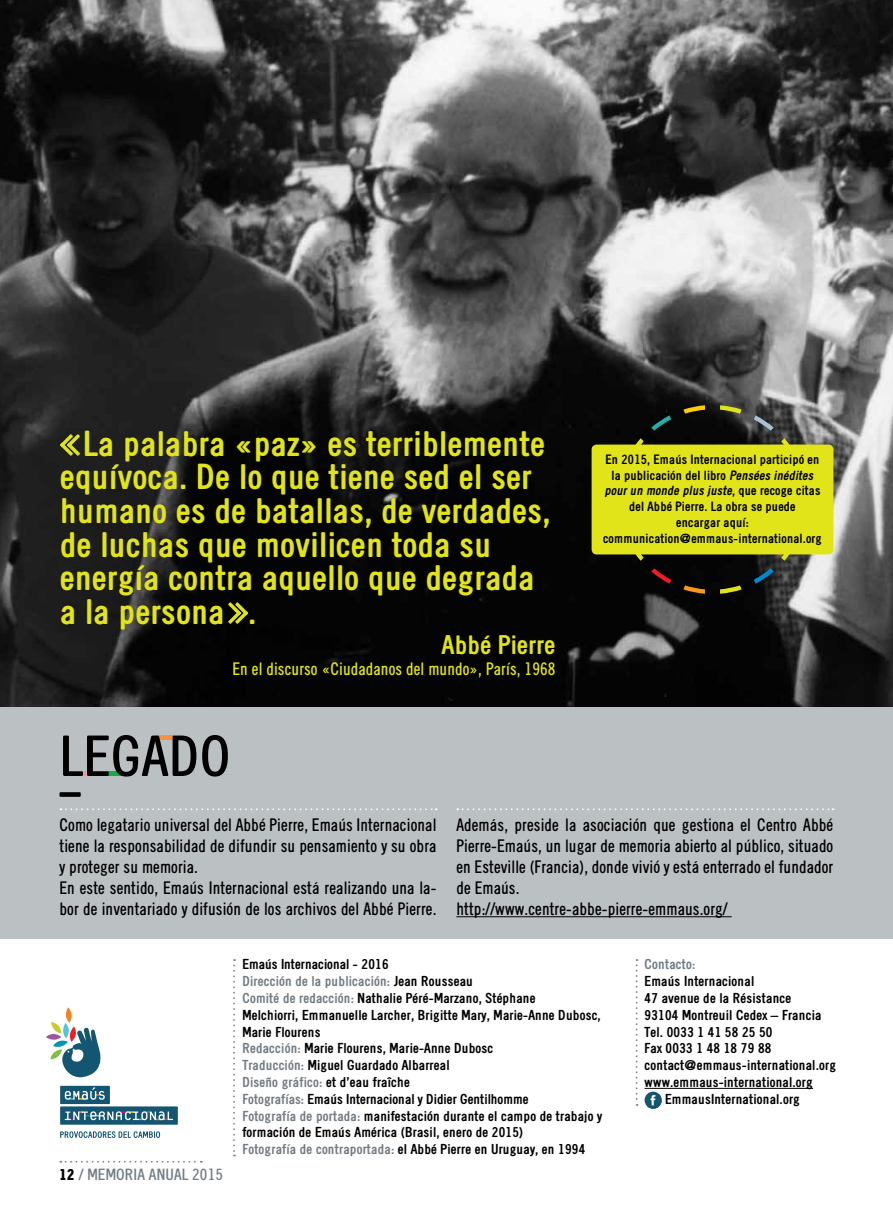
<style>
.page{position:relative;width:893px;height:1216px;background:#fff}
.page>*{position:absolute;margin:0;border:0;box-sizing:border-box;transform-origin:0 0}
.t1{font:56px "Emmaus";color:#000}
.t2{font:700 35px/33.6px "Emmaus";color:#e2e41a}
.t3{font:700 26.25px "Emmaus";color:#e2e41a}
.t4{font:17.5px/21px "Emmausdemi";color:#000}
.t5{font:17.5px "Emmausdemi";color:#e2e41a}
.t6{font:15.75px "Emmaus";color:#727d84}
.t7{font:700 14px/16.8px "Emmaus";color:#000}
.t8{font:700 14px "Emmaus";color:#727d84}
.t9{font:700 13.12px/15.8px "Emmaus";color:#000;text-align:center}
.s1{font-style:italic}
.s2{font-weight:900;color:#000}
.s3{color:#727d84}
</style>
<div class="page">
<div style="left:0;top:0;width:893px;height:938px;background:#bbc0c3"></div>
<img style="left:0;top:0;width:893px;height:706px">
<svg style="left:60px;top:434px;width:20px;height:22px"></svg>
<svg style="left:228px;top:602px;width:20px;height:22px"></svg>
<svg style="left:60px;top:1160px;width:142px;height:2px"></svg>
<hr style="left:456px;top:916px;width:276px;height:1px;background:#000">
<svg style="left:60px;top:808px;width:377px;height:2px"></svg>
<svg style="left:457px;top:808px;width:377px;height:2px"></svg>
<hr style="left:645px;top:1087px;width:168px;height:1px;background:#000">
<svg style="left:645px;top:1091px;width:17px;height:17px"></svg>
<svg style="left:647px;top:1094px;width:15px;height:15px"></svg>
<svg style="left:636px;top:959px;width:2px;height:146px"></svg>
<svg style="left:233px;top:959px;width:2px;height:197px"></svg>
<svg style="left:720px;top:405px;width:22px;height:8px"></svg>
<svg style="left:683px;top:405px;width:22px;height:8px"></svg>
<svg style="left:754px;top:415px;width:20px;height:15px"></svg>
<svg style="left:781px;top:438px;width:16px;height:6px"></svg>
<svg style="left:651px;top:568px;width:20px;height:15px"></svg>
<svg style="left:754px;top:568px;width:20px;height:15px"></svg>
<svg style="left:720px;top:585px;width:22px;height:8px"></svg>
<svg style="left:628px;top:554px;width:16px;height:6px"></svg>
<svg style="left:683px;top:585px;width:22px;height:8px"></svg>
<svg style="left:628px;top:438px;width:16px;height:6px"></svg>
<svg style="left:651px;top:415px;width:20px;height:15px"></svg>
<svg style="left:781px;top:554px;width:16px;height:6px"></svg>
<div style="left:592px;top:444px;width:241px;height:110px;background:#e2e41a;border-radius:5px"></div>
<div style="left:157px;top:735px;width:17px;height:5px;background:#f7913f"></div>
<div style="left:79px;top:771px;width:13px;height:5px;background:#f598aa"></div>
<div style="left:106px;top:771px;width:16px;height:5px;background:#0db14b"></div>
<div style="left:89px;top:771px;width:18px;height:5px;background:#80c343"></div>
<svg style="left:60px;top:792px;width:21px;height:4px"></svg>
<svg style="left:46px;top:1007px;width:55px;height:70px"></svg>
<div style="left:60px;top:1085px;width:50px;height:18px;background:#145571"></div>
<div style="left:60px;top:1106px;width:118px;height:18px;background:#145571"></div>
<svg style="left:65px;top:1087px;width:40px;height:12px"></svg>
<svg style="left:65px;top:1111px;width:108px;height:9px"></svg>
<svg style="left:60px;top:1131px;width:100px;height:6px"></svg>
<h2 class="t2" style="left:60px;top:426px;width:492px;text-indent:23px">La palabra «paz» es terriblemente equívoca. De lo que tiene sed el ser humano es de batallas, de verdades, de luchas que movilicen toda su energía contra aquello que degrada a la persona .</h2>
<h3 class="t3" style="left:442px;top:629px;width:115px">Abbé Pierre</h3>
<p class="t5" style="left:232px;top:658px;width:325px">En el discurso «Ciudadanos del mundo», París, 1968</p>
<h1 class="t1" style="left:60px;top:723px;width:54px">LEGADO</h1>
<p class="t9" style="left:603px;top:451px;width:221px">En 2015, Emaús Internacional participó en la publicación del libro <span class="s1">Pensées inédites pourun monde plus juste</span>, q u e re c o g e c i t a s del Abbé Pierre. La obra se puede<br>encargar aquí: communication@emmaus-international.org</p>
<p class="t4" style="left:60px;top:814px;width:379px">Como legatario universal del Abbé Pierre, Emaús Internacional tiene la responsabilidad de difundir su pensamiento y su obra y proteger su memoria.<br>En este sentido, Emaús Internacional está realizando una la&shy;bor de inventariado y difusión de los archivos del Abbé Pierre.</p>
<p class="t4" style="left:456px;top:814px;width:379px">Además, preside la asociación que gestiona el Centro Abbé Pierre-Emaús, un lugar de memoria abierto al público, situado en Esteville (Francia), donde vivió y está enterrado el fundador de Emaús.<br>http://www.centre-abbe-pierre-emmaus.org/</p>
<p class="t6" style="left:60px;top:1165px;width:165px"><span class="s2">12</span> / MEMORIA ANUAL 2015</p>
<p class="t7" style="left:242px;top:955px;width:362px">Emaús Internacional - 2016<br><span class="s3">Dirección de la publicación:</span> Jean Rousseau<br><span class="s3">Comité de redacción:</span> Nathalie Péré-Marzano, Stéphane<br>Melchiorri, Emmanuelle Larcher, Brigitte Mary, Marie-Anne Dubosc, Marie Flourens<br><span class="s3">Redacción:</span> Marie Flourens, Marie-Anne Dubosc<br><span class="s3">Traducción:</span> Miguel Guardado Albarreal<br><span class="s3">Diseño gráfico:</span> et d’eau fraîche<br><span class="s3">Fotografías:</span> Emaús Internacional y Didier Gentilhomme<br><span class="s3">Fotografía de portada:</span> manifestación durante el campo de trabajo y formación de Emaús América (Brasil, enero de 2015)<br><span class="s3">Fotografía de contraportada:</span> el Abbé Pierre en Uruguay, en 1994</p>
<p class="t8" style="left:645px;top:956px;width:53px">Contacto:</p>
<p class="t7" style="left:645px;top:972px;width:111px">Emaús Internacional</p>
<p class="t7" style="left:645px;top:989px;width:148px">47 avenue de la Résistance</p>
<p class="t7" style="left:645px;top:1006px;width:179px">93104 Montreuil Cedex – Francia</p>
<p class="t7" style="left:645px;top:1022px;width:130px">Tel. 0033 1 41 58 25 50</p>
<p class="t7" style="left:645px;top:1039px;width:129px">Fax 0033 1 48 18 79 88</p>
<p class="t7" style="left:645px;top:1056px;width:193px">contact@emmaus-international.org</p>
<p class="t7" style="left:645px;top:1073px;width:170px">www.emmaus-international.org</p>
<p class="t7" style="left:665px;top:1090px;width:137px">EmmausInternational.org</p>
</div>
